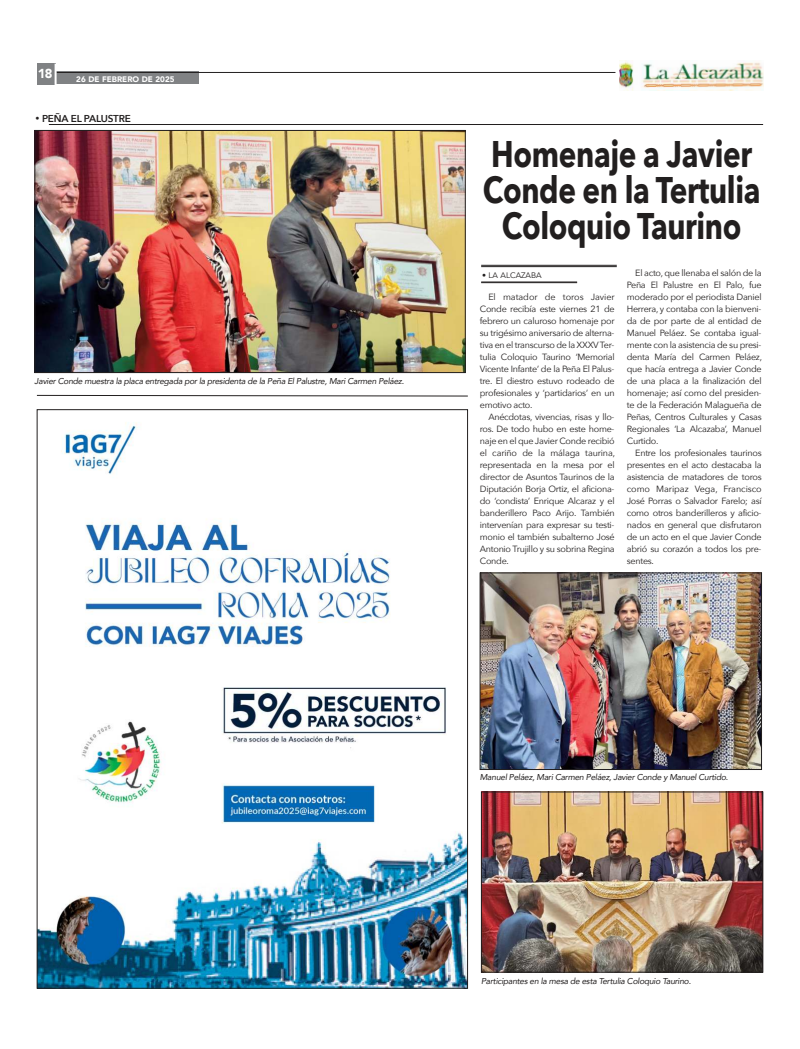
<style>
.page{position:relative;width:800px;height:1049px;background:#fff}
.page>*{position:absolute;margin:0;border:0;box-sizing:border-box;transform-origin:0 0}
.t1{font:700 37px/36px "Avenir Next";letter-spacing:-.015em;color:#221f1f;text-align:center;scale:.8 1}
.t2{font:900 13px "Avenir";color:#fff}
.t3{font:600 10px "Avenir Next";letter-spacing:-.02em;color:#221f1f}
.t4{font:9px/12px "Avenir Next";letter-spacing:-.03em;color:#221f1f;text-align:justify}
.t5{font:italic 8.5px "Avenir";letter-spacing:-.03em;color:#221f1f}
.t6{font:900 8px "Avenir";color:#fff}
.t7{font:8px "Avenir";color:#221f1f}
.s1{font-family:"Avenir";font-weight:400;font-size:8px}
</style>
<div class="page">
<hr style="left:49px;top:124px;width:714px;height:1px;background:#221f1f">
<img style="left:619px;top:60px;width:144px;height:31px">
<div style="left:52px;top:71px;width:147px;height:13px;background:#808284"></div>
<hr style="left:56px;top:72px;width:559px;height:1px;background:#221f1f">
<div style="left:37px;top:64px;width:18px;height:21px;background:#808284"></div>
<hr style="left:55px;top:64px;width:2px;height:21px;background:#fff">
<img style="left:37px;top:132px;width:426px;height:239px">
<div style="left:35px;top:130px;width:430px;height:243px;border:1px solid #221f1f"></div>
<img style="left:483px;top:794px;width:278px;height:176px">
<div style="left:481px;top:792px;width:282px;height:180px;border:1px solid #221f1f"></div>
<img style="left:39px;top:422px;width:426px;height:564px">
<svg style="left:37px;top:395px;width:431px;height:1px"></svg>
<hr style="left:481px;top:265px;width:135px;height:1px;background:#221f1f">
<hr style="left:481px;top:266px;width:135px;height:1px;background:#221f1f">
<hr style="left:481px;top:282px;width:96px;height:1px;background:#221f1f">
<img style="left:481px;top:575px;width:278px;height:193px">
<div style="left:479px;top:573px;width:282px;height:197px;border:1px solid #221f1f"></div>
<h2 class="t2" style="left:38px;top:66px;width:16px">18</h2>
<p class="t6" style="left:76px;top:74px;width:100px">26 DE FEBRERO DE 2025</p>
<p class="t3" style="left:36px;top:112px;width:97px"><span class="s1">ï</span> PEÑA EL PALUSTRE</p>
<p class="t5" style="left:35px;top:378px;width:371px">Javier Conde muestra la placa entregada por la presidenta de la Peña El Palustre, Mari Carmen Peláez.</p>
<h1 class="t1" style="left:482px;top:140px;width:348px">Homenaje a Javier<br>Conde en la Tertulia<br>Coloquio Taurino</h1>
<p class="t7" style="left:482px;top:271px;width:61px">ï LA ALCAZABA</p>
<p class="t4" style="left:479px;top:292px;width:136px;text-indent:9px">El matador de toros Javier Conde recibía este viernes 21 de febrero un caluroso homenaje por su trigésimo aniversario de alterna&shy;tiva en el transcurso de la XXXV Ter&shy;tulia Coloquio Taurino ‘Memorial Vicente Infante’ de la Peña El Palus&shy;tre. El diestro estuvo rodeado de profesionales y ‘partidarios’ en un emotivo acto.</p>
<p class="t4" style="left:479px;top:412px;width:137px;text-indent:9px">Anécdotas, vivencias, risas y llo&shy;ros. De todo hubo en este home&shy;naje en el que Javier Conde recibió el cariño de la málaga taurina, representada en la mesa por el director de Asuntos Taurinos de la Diputación Borja Ortiz, el aficiona&shy;do ‘condista’ Enrique Alcaraz y el banderillero Paco Arijo. También intervenían para expresar su testi&shy;monio el también subalterno José Antonio Trujillo y su sobrina Regina Conde.</p>
<p class="t4" style="left:626px;top:268px;width:137px;text-indent:9px">El acto, que llenaba el salón de la Peña El Palustre en El Palo, fue moderado por el periodista Daniel Herrera, y contaba con la bienveni&shy;da de por parte de al entidad de Manuel Peláez. Se contaba igual&shy;mente con la asistencia de su presi&shy;denta María del Carmen Peláez, que hacía entrega a Javier Conde de una placa a la finalización del homenaje; así como del presiden&shy;te de la Federación Malagueña de Peñas, Centros Culturales y Casas Regionales ‘La Alcazaba’, Manuel Curtido.</p>
<p class="t4" style="left:626px;top:448px;width:136px;text-indent:9px">Entre los profesionales taurinos presentes en el acto destacaba la asistencia de matadores de toros como Maripaz Vega, Francisco José Porras o Salvador Farelo; así como otros banderilleros y aficio&shy;nados en general que disfrutaron de un acto en el que Javier Conde abrió su corazón a todos los pre&shy;sentes.</p>
<p class="t5" style="left:479px;top:774px;width:250px">Manuel Peláez, Mari Carmen Peláez, Javier Conde y Manuel Curtido.</p>
<p class="t5" style="left:481px;top:978px;width:211px">Participantes en la mesa de esta Tertulia Coloquio Taurino.</p>
</div>
